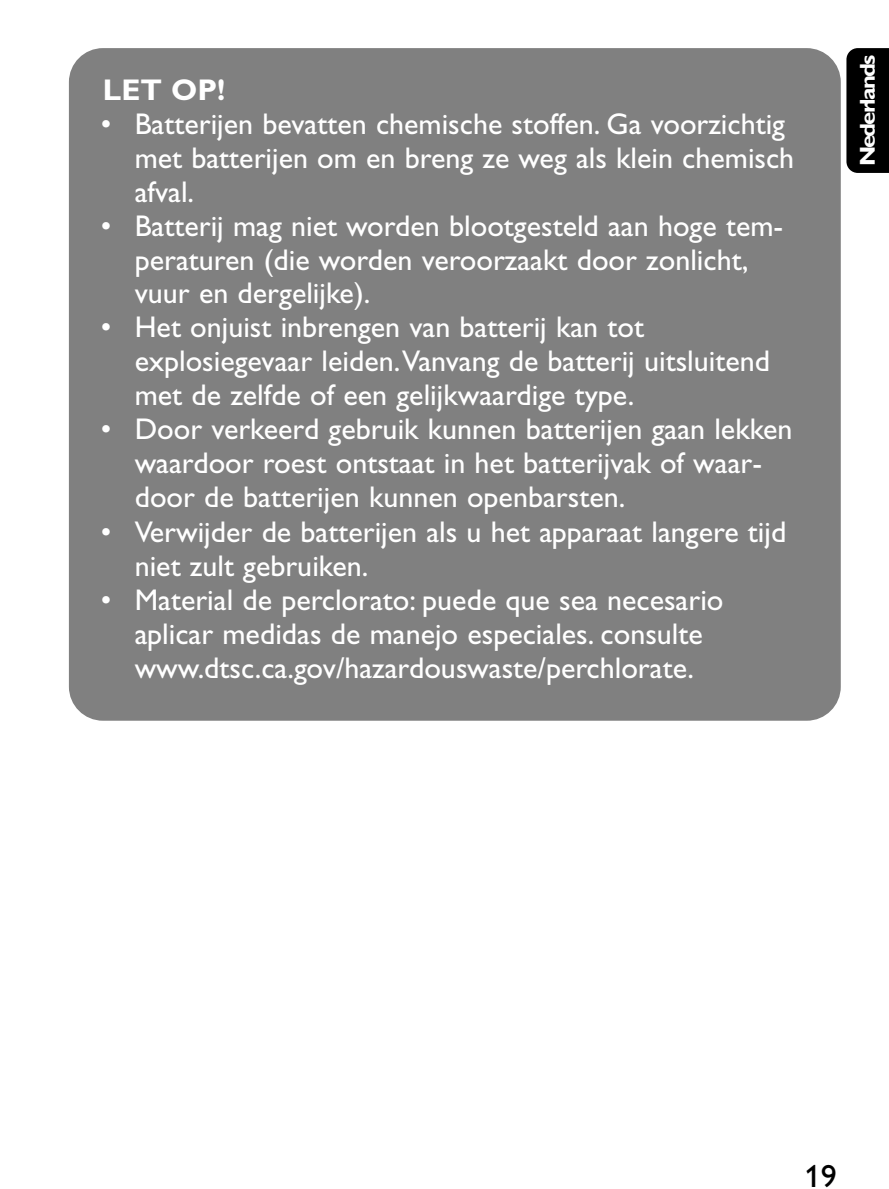
<style>
.page{position:relative;width:889px;height:1189px;background:#fff}
.page>*{position:absolute;margin:0;border:0;box-sizing:border-box;transform-origin:0 0}
.t1{font:32px "Gill Alt One";color:#000}
.t2{font:30px/34px "Gill Alt One";color:#fff}
.t3{font:700 30px "Gill Alt One";color:#fff}
.t4{font:700 21.6px "Gill Alt One";letter-spacing:-.085em;color:#fff;scale:1.11 1}
</style>
<div class="page">
<div style="left:68px;top:48px;width:820px;height:673px;background:#808080"></div>
<p class="t3" style="left:103px;top:80px;width:124px">LET OP!</p>
<p class="t2" style="left:135px;top:110px;width:660px;text-indent:-34px">• Batterijen bevatten chemische stoffen. Ga voorzichtig met batterijen om en breng ze weg als klein chemisch afval.</p>
<p class="t2" style="left:135px;top:212px;width:649px;text-indent:-34px">• Batterij mag niet worden blootgesteld aan hoge tem&shy;peraturen (die worden veroorzaakt door zonlicht, vuur en dergelijke).</p>
<p class="t2" style="left:135px;top:313px;width:636px;text-indent:-34px">• Het onjuist inbrengen van batterij kan tot explosiegevaar leiden.Vanvang de batterij uitsluitend met de zelfde of een gelijkwaardige type.</p>
<p class="t2" style="left:135px;top:415px;width:659px;text-indent:-34px">• Door verkeerd gebruik kunnen batterijen gaan lekken waardoor roest ontstaat in het batterijvak of waar&shy;door de batterijen kunnen openbarsten.</p>
<p class="t2" style="left:135px;top:517px;width:652px;text-indent:-34px">• Verwijder de batterijen als u het apparaat langere tijd niet zult gebruiken.</p>
<p class="t2" style="left:101px;top:585px;width:624px;text-align:center">• Material de perclorato: puede que sea necesario aplicar medidas de manejo especiales. consulte www.dtsc.ca.gov/hazardouswaste/perchlorate.</p>
<p class="t4" style="left:859px;top:166px;width:102px;rotate:-90deg">Nederlands</p>
<p class="t1" style="left:804px;top:1164px;width:33px">19</p>
</div>
